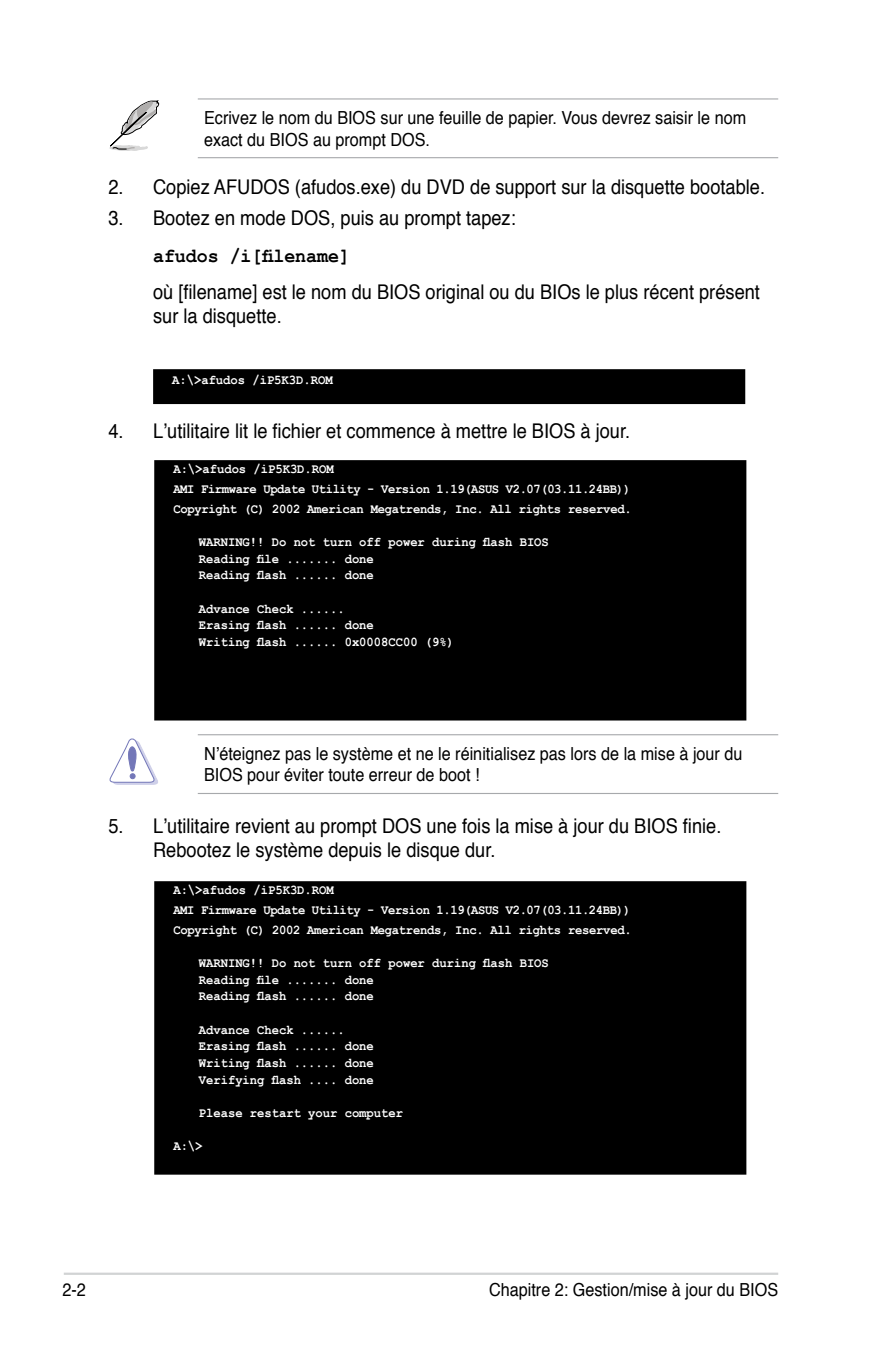
<style>
.page{position:relative;width:893px;height:1346px;background:#fff}
.page>*{position:absolute;margin:0;border:0;box-sizing:border-box;transform-origin:0 0}
.t1{font:20.25px/24.3px "Helvetica";color:#000;scale:.9 1}
.t2{font:700 20.25px "Courier New";color:#000;scale:.9 1}
.t3{font:18px/21.6px "Helvetica";color:#000;scale:.9 1}
.t4{font:700 13.5px/16.7px "Courier New";color:#fff;scale:.9 1}
.t5{font:700 13.5px/19.8px "Courier New";letter-spacing:-.02em;color:#fff;scale:.9 1}
</style>
<div class="page">
<hr style="left:64px;top:1272px;width:714px;height:3px;background:#d1d3d4">
<div style="left:154px;top:370px;width:590px;height:33px;background:#000"></div>
<div style="left:153px;top:369px;width:592px;height:35px;border:2px solid #000"></div>
<hr style="left:198px;top:98px;width:580px;height:1px;background:#a7a9ac">
<hr style="left:198px;top:157px;width:580px;height:1px;background:#a7a9ac">
<svg style="left:109px;top:100px;width:50px;height:51px"></svg>
<div style="left:155px;top:882px;width:590px;height:291px;background:#000"></div>
<div style="left:154px;top:881px;width:592px;height:293px;border:2px solid #000"></div>
<div style="left:155px;top:461px;width:590px;height:258px;background:#000"></div>
<div style="left:154px;top:460px;width:592px;height:260px;border:2px solid #000"></div>
<hr style="left:198px;top:734px;width:580px;height:1px;background:#a7a9ac">
<hr style="left:198px;top:793px;width:580px;height:1px;background:#a7a9ac">
<svg style="left:109px;top:738px;width:49px;height:47px"></svg>
<h2 class="t3" style="left:204px;top:106px;width:604px">Ecrivez le nom du BIOS sur une feuille de papier. Vous devrez saisir le nom exact du BIOS au prompt DOS.</h2>
<h1 class="t1" style="left:108px;top:174px;width:731px">2. Copiez AFUDOS (afudos.exe) du DVD de support sur la disquette bootable.</h1>
<h1 class="t1" style="left:108px;top:205px;width:454px">3. Bootez en mode DOS, puis au prompt tapez:</h1>
<h1 class="t2" style="left:153px;top:243px;width:220px">afudos /i[filename]</h1>
<h1 class="t1" style="left:153px;top:279px;width:676px">où [filename] est le nom du BIOS original ou du BIOs le plus récent présent sur la disquette.</h1>
<p class="t4" style="left:172px;top:371px;width:180px">A:\&gt;afudos /iP5K3D.ROM</p>
<h1 class="t1" style="left:108px;top:418px;width:581px">4. L’utilitaire lit le fichier et commence à mettre le BIOS à jour.</h1>
<p class="t5" style="left:173px;top:459px;width:511px">A:\&gt;afudos /iP5K3D.ROM<br>AMI Firmware Update Utility - Version 1.19(ASUS V2.07(03.11.24BB))<br>Copyright (C) 2002 American Megatrends, Inc. All rights reserved.</p>
<p class="t4" style="left:199px;top:533px;width:390px">WARNING!! Do not turn off power during flash BIOS<br>Reading file ....... done<br>Reading flash ...... done</p>
<p class="t4" style="left:199px;top:600px;width:285px">Advance Check ......<br>Erasing flash ...... done<br>Writing flash ...... 0x0008CC00 (9%)</p>
<h2 class="t3" style="left:204px;top:742px;width:600px">N’éteignez pas le système et ne le réinitialisez pas lors de la mise à jour du<br>BIOS pour éviter toute erreur de boot !</h2>
<h1 class="t1" style="left:153px;top:813px;width:633px;text-indent:-45px">5. L’utilitaire revient au prompt DOS une fois la mise à jour du BIOS finie.<br>Rebootez le système depuis le disque dur.</h1>
<p class="t5" style="left:173px;top:880px;width:511px">A:\&gt;afudos /iP5K3D.ROM<br>AMI Firmware Update Utility - Version 1.19(ASUS V2.07(03.11.24BB))<br>Copyright (C) 2002 American Megatrends, Inc. All rights reserved.</p>
<p class="t4" style="left:199px;top:954px;width:390px">WARNING!! Do not turn off power during flash BIOS<br>Reading file ....... done<br>Reading flash ...... done</p>
<p class="t4" style="left:199px;top:1021px;width:196px">Advance Check ......<br>Erasing flash ...... done<br>Writing flash ...... done<br>Verifying flash .... done</p>
<p class="t4" style="left:199px;top:1104px;width:228px">Please restart your computer</p>
<p class="t4" style="left:173px;top:1138px;width:34px">A:\&gt;</p>
<h2 class="t3" style="left:63px;top:1278px;width:18px">2-</h2>
<h2 class="t3" style="left:489px;top:1278px;width:323px">Chapitre 2: Gestion/mise à jour du BIOS</h2>
</div>
